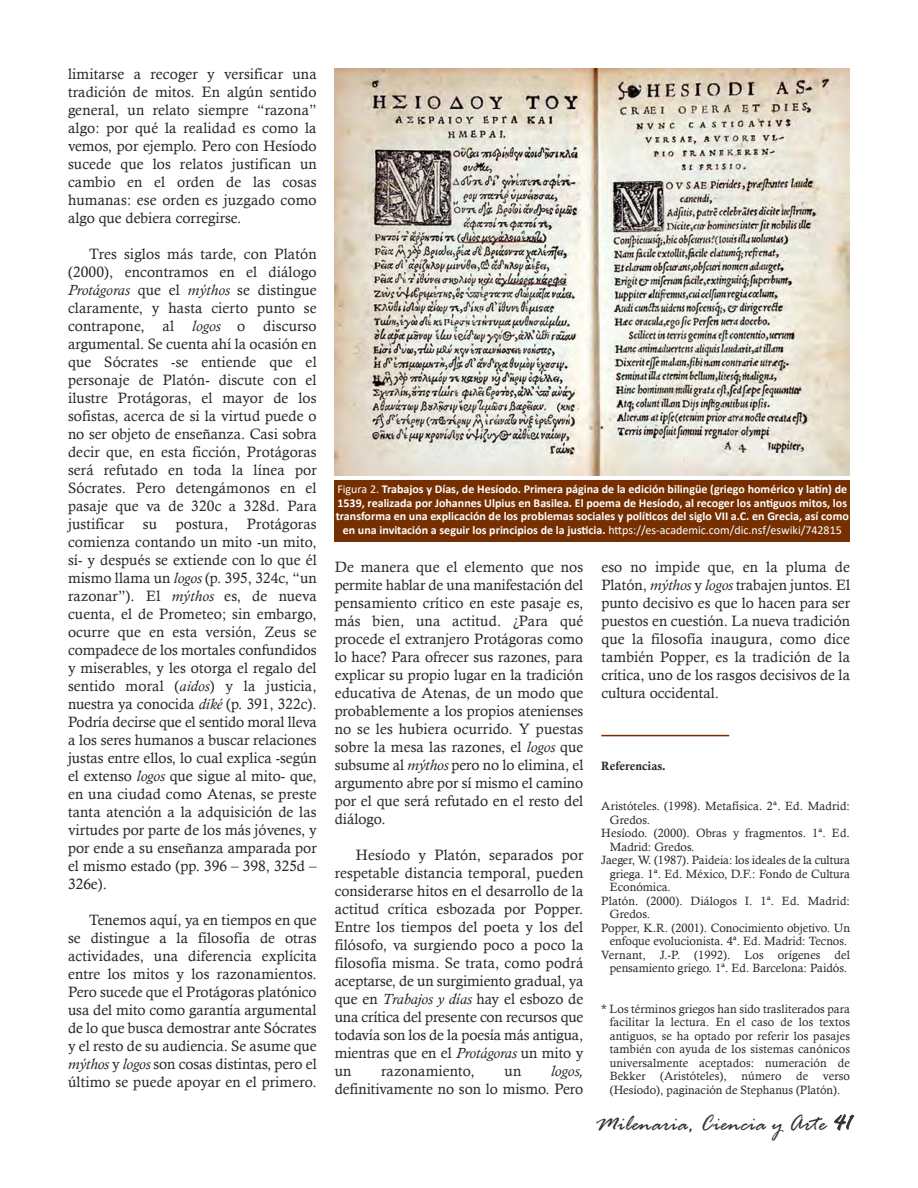
<style>
.page{position:relative;width:918px;height:1188px;background:#fff}
.page>*{position:absolute;margin:0;border:0;box-sizing:border-box;transform-origin:0 0}
.t1{font:italic 24px "Rage";color:#333}
.t2{font:15px/18px "Calisto";color:#272526;text-align:justify}
.t3{font:italic 15px "Calisto";letter-spacing:.01em;color:#272526}
.t4{font:12px/13.5px "Calisto";color:#272526;text-align:justify}
.t5{font:700 12px/13.5px "Calibri";color:#fff;text-align:center}
.t6{font:12px "Calis MT Bol";color:#272526}
.s1{font-style:italic}
.s2{font-weight:400}
</style>
<div class="page">
<img style="left:335px;top:68px;width:515px;height:408px">
<div style="left:335px;top:480px;width:515px;height:61px;background:#752f00"></div>
<hr style="left:601px;top:735px;width:128px;height:1px;background:#752f00">
<p class="t2" style="left:68px;top:65px;width:250px">limitarse a recoger y versificar una tradición de mitos. En algún sentido general, un relato siempre “razona” algo: por qué la realidad es como la vemos, por ejemplo. Pero con Hesíodo sucede que los relatos justifican un cambio en el orden de las cosas humanas: ese orden es juzgado como algo que debiera corregirse.</p>
<p class="t2" style="left:68px;top:245px;width:250px;text-indent:21px">Tres siglos más tarde, con Platón (2000), encontramos en el diálogo <span class="s1">Protágoras</span> que el <span class="s1">mýthos</span> se distingue claramente, y hasta cierto punto se contrapone, al <span class="s1">logos</span> o discurso argumental. Se cuenta ahí la ocasión en que Sócrates -se entiende que el personaje de Platón- discute con el ilustre Protágoras, el mayor de los sofistas, acerca de si la virtud puede o no ser objeto de enseñanza. Casi sobra decir que, en esta ficción, Protágoras será refutado en toda la línea por Sócrates. Pero detengámonos en el pasaje que va de 320c a 328d. Para justificar su postura, Protágoras comienza contando un mito -un mito, sí- y después se extiende con lo que él mismo llama un <span class="s1">logos</span> (p. 395, 324c, “un razonar”). El <span class="s1">mýthos</span> es, de nueva cuenta, el de Prometeo; sin embargo, ocurre que en esta versión, Zeus se compadece de los mortales confundidos y miserables, y les otorga el regalo del sentido moral (<span class="s1">aidos</span>) y la justicia, nuestra ya conocida <span class="s1">diké</span> (p. 391, 322c).<br>Podría decirse que el sentido moral lleva a los seres humanos a buscar relaciones justas entre ellos, lo cual explica -según el extenso <span class="s1">logos</span> que sigue al mito- que, en una ciudad como Atenas, se preste tanta atención a la adquisición de las virtudes por parte de los más jóvenes, y por ende a su enseñanza amparada por el mismo estado (pp. 396 – 398, 325d – 326e).</p>
<p class="t2" style="left:68px;top:911px;width:250px;text-indent:21px">Tenemos aquí, ya en tiempos en que se distingue a la filosofía de otras actividades, una diferencia explícita entre los mitos y los razonamientos.<br>Pero sucede que el Protágoras platónico usa del mito como garantía argumental de lo que busca demostrar ante Sócrates y el resto de su audiencia. Se asume que <span class="s1">mýthos</span> y <span class="s1">logos</span> son cosas distintas, pero el último se puede apoyar en el primero.</p>
<p class="t5" style="left:336px;top:484px;width:515px"><span class="s2">Figura 2.</span> Trabajos y Días, de Hesíodo. Primera página de la edición bilingüe (griego homérico y latín) de 1539, realizada por Johannes Ulpius en Basilea. El poema de Hesíodo, al recoger los antiguos mitos, los transforma en una explicación de los problemas sociales y políticos del siglo VII a.C. en Grecia, así como en una invitación a seguir los principios de la justicia. <span class="s2">https://es-academic.com/dic.nsf/eswiki/742815</span></p>
<p class="t2" style="left:335px;top:557px;width:250px">De manera que el elemento que nos permite hablar de una manifestación del pensamiento crítico en este pasaje es, más bien, una actitud. ¿Para qué procede el extranjero Protágoras como lo hace? Para ofrecer sus razones, para explicar su propio lugar en la tradición educativa de Atenas, de un modo que probablemente a los propios atenienses no se les hubiera ocurrido. Y puestas sobre la mesa las razones, el <span class="s1">logos</span> que subsume al <span class="s1">mýthos</span> pero no lo elimina, el argumento abre por sí mismo el camino por el que será refutado en el resto del diálogo.</p>
<p class="t2" style="left:335px;top:845px;width:250px;text-indent:21px">Hesíodo y Platón, separados por respetable distancia temporal, pueden considerarse hitos en el desarrollo de la actitud crítica esbozada por Popper.<br>Entre los tiempos del poeta y los del filósofo, va surgiendo poco a poco la filosofía misma. Se trata, como podrá aceptarse, de un surgimiento gradual, ya que en <span class="s1">Trabajos y días</span> hay el esbozo de una crítica del presente con recursos que todavía son los de la poesía más antigua, mientras que en el <span class="s1">Protágoras</span> un mito y un</p>
<p class="t2" style="left:381px;top:1061px;width:95px">razonamiento,</p>
<p class="t2" style="left:505px;top:1061px;width:18px">un</p>
<p class="t3" style="left:551px;top:1062px;width:34px">logos,</p>
<p class="t2" style="left:335px;top:1079px;width:250px">definitivamente no son lo mismo. Pero</p>
<p class="t2" style="left:601px;top:557px;width:250px">eso no impide que, en la pluma de Platón, <span class="s1">mýthos</span> y <span class="s1">logos</span> trabajen juntos. El punto decisivo es que lo hacen para ser puestos en cuestión. La nueva tradición que la filosofía inaugura, como dice también Popper, es la tradición de la crítica, uno de los rasgos decisivos de la cultura occidental.</p>
<p class="t6" style="left:601px;top:761px;width:66px">Referencias.</p>
<p class="t4" style="left:601px;top:799px;width:250px">Aristóteles. (1998). Metafísica. 2ª. Ed. Madrid:</p>
<p class="t4" style="left:610px;top:813px;width:42px">Gredos.</p>
<p class="t4" style="left:601px;top:826px;width:250px">Hesíodo. (2000). Obras y fragmentos. 1ª. Ed.</p>
<p class="t4" style="left:610px;top:840px;width:86px">Madrid: Gredos.</p>
<p class="t4" style="left:601px;top:853px;width:250px">Jaeger, W. (1987). Paideia: los ideales de la cultura</p>
<p class="t4" style="left:610px;top:867px;width:242px">griega. 1ª. Ed. México, D.F.: Fondo de Cultura</p>
<p class="t4" style="left:610px;top:880px;width:63px">Económica.</p>
<p class="t4" style="left:601px;top:894px;width:250px">Platón. (2000). Diálogos I. 1ª. Ed. Madrid:</p>
<p class="t4" style="left:610px;top:907px;width:42px">Gredos.</p>
<p class="t4" style="left:601px;top:921px;width:250px">Popper, K.R. (2001). Conocimiento objetivo. Un</p>
<p class="t4" style="left:610px;top:934px;width:239px">enfoque evolucionista. 4ª. Ed. Madrid: Tecnos.</p>
<p class="t4" style="left:601px;top:948px;width:250px">Vernant, J.-P. (1992). Los orígenes del</p>
<p class="t4" style="left:610px;top:961px;width:239px">pensamiento griego. 1ª. Ed. Barcelona: Paidós.</p>
<p class="t4" style="left:610px;top:1002px;width:242px;text-indent:-9px">* Los términos griegos han sido trasliterados para facilitar la lectura. En el caso de los textos antiguos, se ha optado por referir los pasajes también con ayuda de los sistemas canónicos universalmente aceptados: numeración de Bekker (Aristóteles), número de verso (Hesíodo), paginación de Stephanus (Platón).</p>
<h1 class="t1" style="left:596px;top:1110px;width:256px">Milenaria, Ciencia y Arte 41</h1>
</div>
